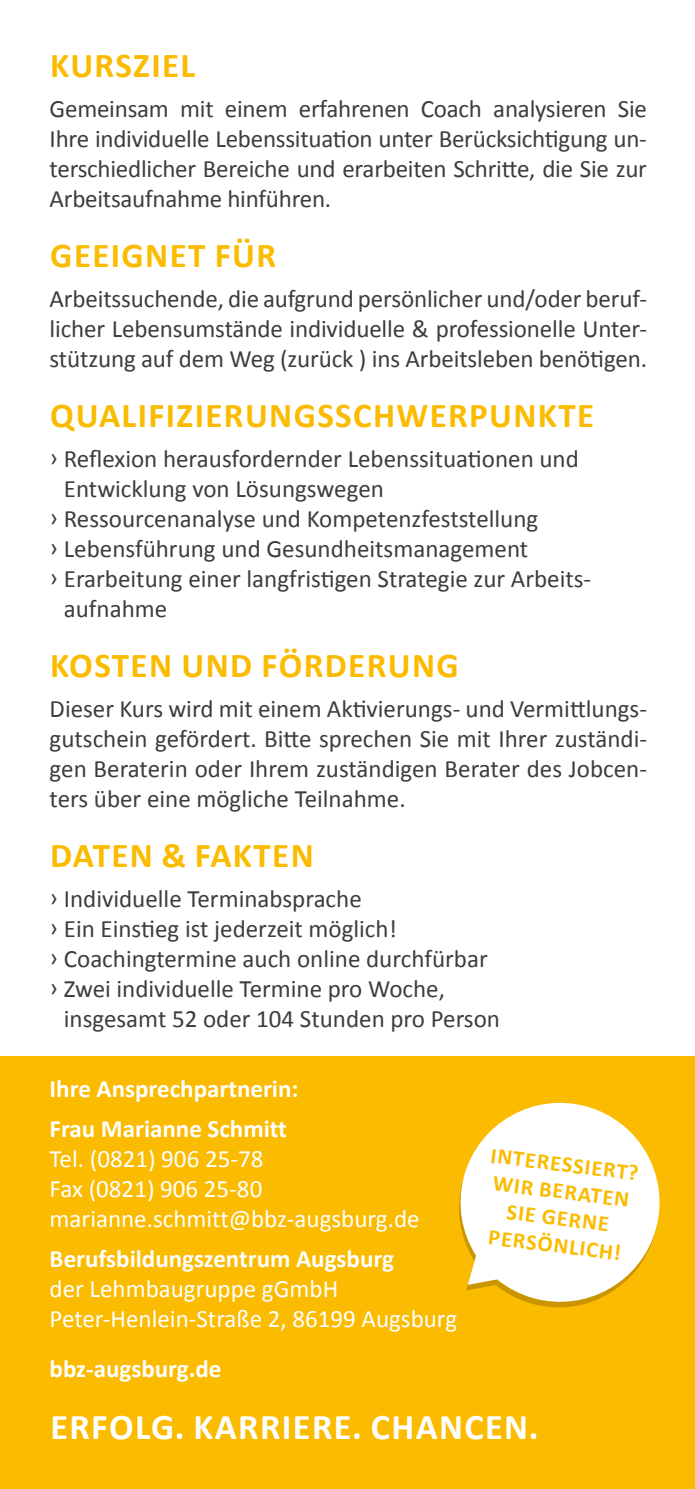
<style>
.page{position:relative;width:695px;height:1489px;background:#fff}
.page>*{position:absolute;margin:0;border:0;box-sizing:border-box;transform-origin:0 0}
.t1{font:700 36.25px "Calibri";letter-spacing:.04em;color:#fff}
.t2{font:700 35px "Calibri";letter-spacing:.04em;color:#fbbb00}
.t3{font:25px/30px "Calibri";color:#3d3d3c;text-align:justify}
.t4{font:25px/30px "Calibri";color:#fff}
.t5{font:700 25px/40px "Calibri";color:#fff}
.t6{font:700 22.5px/27px "Calibri";color:#fbbb00;text-align:center}
</style>
<div class="page">
<div style="left:0;top:1056px;width:694px;height:432px;background:#fbbb00"></div>
<svg style="left:459px;top:1102px;width:201px;height:206px;fill:#fff"></svg>
<h2 class="t2" style="left:50px;top:40px;width:146px">KURSZIEL</h2>
<p class="t3" style="left:50px;top:93px;width:598px">Gemeinsam mit einem erfahrenen Coach analysieren Sie Ihre individuelle Lebenssituation unter Berücksichtigung un&shy;terschiedlicher Bereiche und erarbeiten Schritte, die Sie zur Arbeitsaufnahme hinführen.</p>
<h2 class="t2" style="left:50px;top:230px;width:227px">GEEIGNET FÜR</h2>
<p class="t3" style="left:50px;top:283px;width:599px">Arbeitssuchende, die aufgrund persönlicher und/oder beruf&shy;licher Lebensumstände individuelle &amp; professionelle Unter&shy;stützung auf dem Weg (zurück ) ins Arbeitsleben benötigen.</p>
<h2 class="t2" style="left:50px;top:390px;width:545px">QUALIFIZIERUNGSSCHWERPUNKTE</h2>
<p class="t3" style="left:50px;top:443px;width:530px">ͧ Reflexion herausfordernder Lebenssituationen und</p>
<p class="t3" style="left:64px;top:473px;width:321px">Entwicklung von Lösungswegen</p>
<p class="t3" style="left:50px;top:503px;width:490px">ͧ Ressourcenanalyse und Kompetenzfeststellung</p>
<p class="t3" style="left:50px;top:533px;width:480px">ͧ Lebensführung und Gesundheitsmanagement</p>
<p class="t3" style="left:50px;top:563px;width:543px">ͧ Erarbeitung einer langfristigen Strategie zur Arbeits-</p>
<p class="t3" style="left:64px;top:593px;width:105px">aufnahme</p>
<h2 class="t2" style="left:50px;top:640px;width:410px">KOSTEN UND FÖRDERUNG</h2>
<p class="t3" style="left:50px;top:693px;width:599px">Dieser Kurs wird mit einem Aktivierungs- und Vermittlungs&shy;gutschein gefördert. Bitte sprechen Sie mit Ihrer zuständi&shy;gen Beraterin oder Ihrem zuständigen Berater des Jobcen&shy;ters über eine mögliche Teilnahme.</p>
<h2 class="t2" style="left:50px;top:830px;width:265px">DATEN &amp; FAKTEN</h2>
<p class="t3" style="left:50px;top:883px;width:313px">ͧ Individuelle Terminabsprache</p>
<p class="t3" style="left:50px;top:913px;width:348px">ͧ Ein Einstieg ist jederzeit möglich!</p>
<p class="t3" style="left:50px;top:943px;width:439px">ͧ Coachingtermine auch online durchfürbar</p>
<p class="t3" style="left:50px;top:973px;width:397px">ͧ Zwei individuelle Termine pro Woche,</p>
<p class="t3" style="left:64px;top:1003px;width:437px">insgesamt 52 oder 104 Stunden pro Person</p>
<p class="t5" style="left:50px;top:1068px;width:250px">Ihre Ansprechpartnerin:<br>Frau Marianne Schmitt</p>
<p class="t4" style="left:50px;top:1143px;width:371px">Tel. (0821) 906 25-78<br>Fax (0821) 906 25-80 marianne.schmitt@bbz-augsburg.de</p>
<p class="t5" style="left:50px;top:1238px;width:345px">Berufsbildungszentrum Augsburg</p>
<p class="t4" style="left:50px;top:1273px;width:409px">der Lehmbaugruppe gGmbH<br>Peter-Henlein-Straße 2, 86199 Augsburg</p>
<p class="t5" style="left:50px;top:1348px;width:173px">bbz-augsburg.de</p>
<p class="t6" style="left:492px;top:1140px;width:150px;rotate:7deg">INTERESSIERT?<br>WIR BERATEN<br>SIE GERNE<br>PERSÖNLICH!</p>
<h1 class="t1" style="left:50px;top:1400px;width:489px">ERFOLG. KARRIERE. CHANCEN.</h1>
</div>
